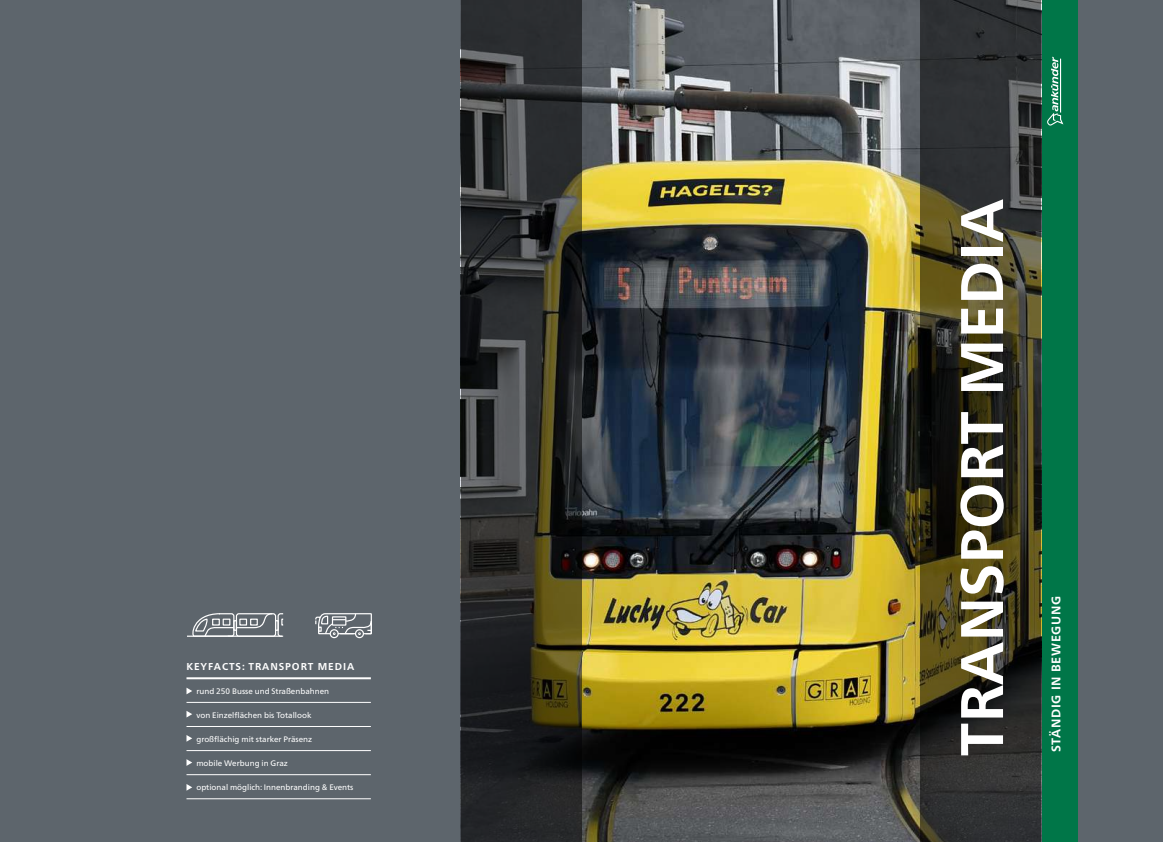
<style>
.page{position:relative;width:1163px;height:842px;background:#fff}
.page>*{position:absolute;margin:0;border:0;box-sizing:border-box;transform-origin:0 0}
.t1{font:700 60px "Frutiger Neue LT Pro";color:#fff}
.t2{font:700 12.5px "Frutiger Neue LT Pro";letter-spacing:.05em;color:#fff}
.t3{font:700 10px "Frutiger Neue LT Pro";letter-spacing:.09em;color:#fff}
.t4{font:8px "Frutiger Neue LT Pro";color:#fff}
</style>
<div class="page">
<div style="left:0;top:0;width:1162px;height:842px;background:#5d656c"></div>
<div style="left:1040px;top:0;width:37px;height:842px;background:#007648"></div>
<svg style="left:1047px;top:57px;width:16px;height:69px"></svg>
<svg style="left:461px;top:0;width:121px;height:842px;background:#2f2f2a"></svg>
<img style="left:582px;top:0;width:338px;height:842px">
<svg style="left:920px;top:0;width:120px;height:842px;background:#363324"></svg>
<svg style="left:315px;top:613px;width:57px;height:26px"></svg>
<hr style="left:187px;top:636px;width:41px;height:1px;background:#fff">
<svg style="left:190px;top:613px;width:94px;height:24px"></svg>
<hr style="left:186px;top:750px;width:185px;height:1px;background:#fff">
<hr style="left:186px;top:774px;width:185px;height:1px;background:#fff">
<hr style="left:186px;top:798px;width:185px;height:1px;background:#fff">
<hr style="left:186px;top:677px;width:185px;height:2px;background:#fff">
<hr style="left:186px;top:702px;width:185px;height:1px;background:#fff">
<hr style="left:186px;top:726px;width:185px;height:1px;background:#fff">
<svg style="left:186px;top:688px;width:6px;height:6px"></svg>
<svg style="left:186px;top:711px;width:6px;height:6px"></svg>
<svg style="left:186px;top:735px;width:6px;height:7px"></svg>
<svg style="left:186px;top:759px;width:6px;height:7px"></svg>
<svg style="left:186px;top:784px;width:6px;height:7px"></svg>
<p class="t3" style="left:186px;top:660px;width:169px">KEYFACTS: TRANSPORT MEDIA</p>
<p class="t4" style="left:196px;top:686px;width:134px">rund 250 Busse und Straßenbahnen</p>
<p class="t4" style="left:196px;top:710px;width:116px">von Einzelflächen bis Totallook</p>
<p class="t4" style="left:196px;top:734px;width:117px">großflächig mit starker Präsenz</p>
<p class="t4" style="left:196px;top:758px;width:93px">mobile Werbung in Graz</p>
<p class="t4" style="left:196px;top:782px;width:158px">optional möglich: Innenbranding &amp; Events</p>
<h1 class="t1" style="left:946px;top:756px;width:559px;rotate:-90deg">TRANSPORT MEDIA</h1>
<h2 class="t2" style="left:1055px;top:752px;width:171px;rotate:-90deg">DER MODERNE KLASSIKER</h2>
<h2 class="t2" style="left:1048px;top:752px;width:157px;rotate:-90deg">STÄNDIG IN BEWEGUNG</h2>
</div>
